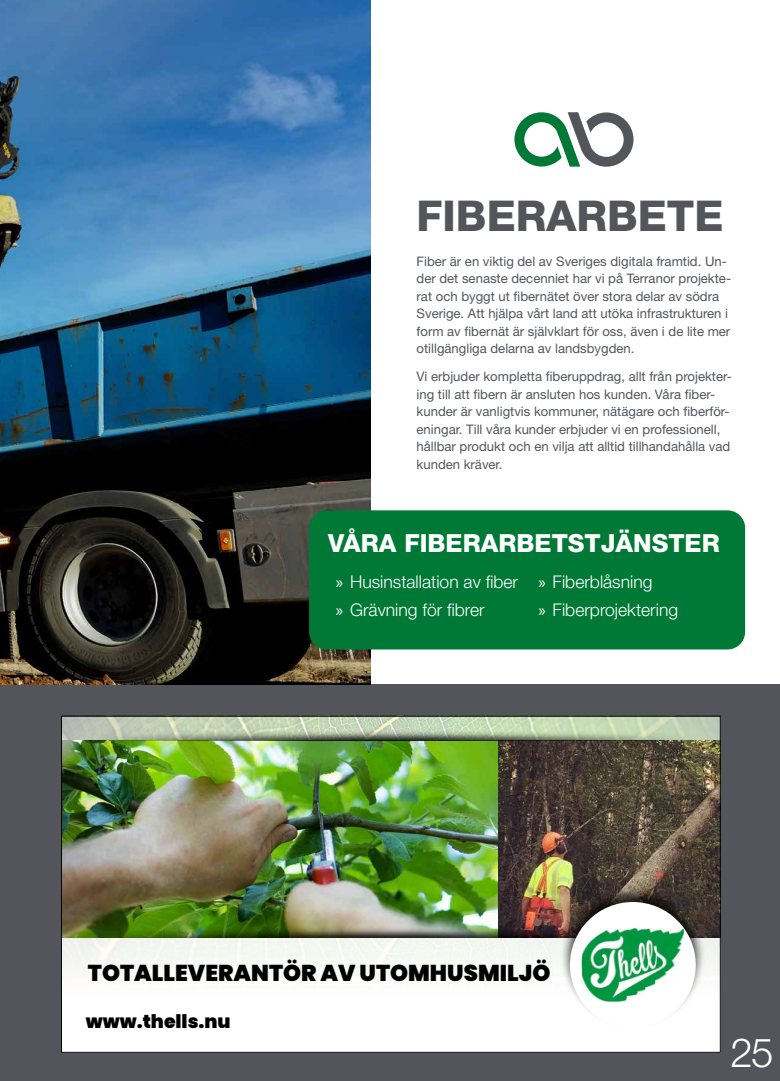
<style>
.page{position:relative;width:780px;height:1081px;background:#fff}
.page>*{position:absolute;margin:0;border:0;box-sizing:border-box;transform-origin:0 0}
.t1{font:800 42.5px "Helvetica Neue LT Std";color:#53555a}
.t2{font:300 40.25px "Helvetica Neue LT Std";color:#fff}
.t3{font:800 25px "Helvetica Neue LT Std";color:#fff}
.t4{font:900 22.88px "Poppins";color:#000}
.t5{font:900 18.75px "Poppins";color:#000}
.t6{font:300 17.5px/28.1px "Helvetica Neue LT Std";color:#fff}
.t7{font:13.12px/17.5px "Helvetica Neue LT Std";color:#53555a}
.s1{font-family:"Myriad Pro";font-weight:400}
</style>
<div class="page">
<div style="left:0;top:684px;width:780px;height:397px;background:#53555a"></div>
<img style="left:63px;top:718px;width:655px;height:332px">
<img style="left:63px;top:741px;width:655px;height:196px">
<img style="left:88px;top:926px;width:472px;height:11px">
<img style="left:88px;top:729px;width:607px;height:12px">
<div style="left:560px;top:884px;width:145px;height:145px;background:#000;opacity:.75"></div>
<div style="left:570px;top:902px;width:125px;height:126px;background:#fff;border-radius:50%"></div>
<img style="left:581px;top:928px;width:103px;height:73px">
<img style="left:0;top:0;width:370px;height:684px">
<div style="left:309px;top:510px;width:436px;height:139px;background:#007936;border-radius:18px"></div>
<svg style="left:514px;top:112px;width:119px;height:55px"></svg>
<h1 class="t1" style="left:416px;top:190px;width:308px">FIBERARBETE</h1>
<p class="t7" style="left:416px;top:252px;width:316px">Fiber är en viktig del av Sveriges digitala framtid. Un&shy;der det senaste decenniet har vi på Terranor projekte&shy;rat och byggt ut fibernätet över stora delar av södra Sverige. Att hjälpa vårt land att utöka infrastrukturen i form av fibernät är självklart för oss, även i de lite mer otillgängliga delarna av landsbygden.</p>
<p class="t7" style="left:416px;top:368px;width:315px">Vi erbjuder kompletta fiberuppdrag, allt från projekter&shy;ing till att fibern är ansluten hos kunden. Våra fiber&shy;kunder är vanligtvis kommuner, nätägare och fiberför&shy;eningar. Till våra kunder erbjuder vi en professionell, hållbar produkt och en vilja att alltid tillhandahålla vad kunden kräver.</p>
<h3 class="t3" style="left:328px;top:528px;width:393px">VÅRA FIBERARBETSTJÄNSTER</h3>
<h3 class="t6" style="left:336px;top:567px;width:184px"><span class="s1">»</span> Husinstallation av fiber <span class="s1">»</span> Grävning för fibrer</h3>
<h3 class="t6" style="left:538px;top:567px;width:141px"><span class="s1">»</span> Fiberblåsning<br><span class="s1">»</span> Fiberprojektering</h3>
<h3 class="t4" style="left:88px;top:960px;width:464px">TOTALLEVERANTÖR AV UTOMHUSMILJÖ</h3>
<h3 class="t5" style="left:86px;top:1010px;width:146px">www.thells.nu</h3>
<h2 class="t2" style="left:730px;top:1028px;width:45px">25</h2>
</div>
